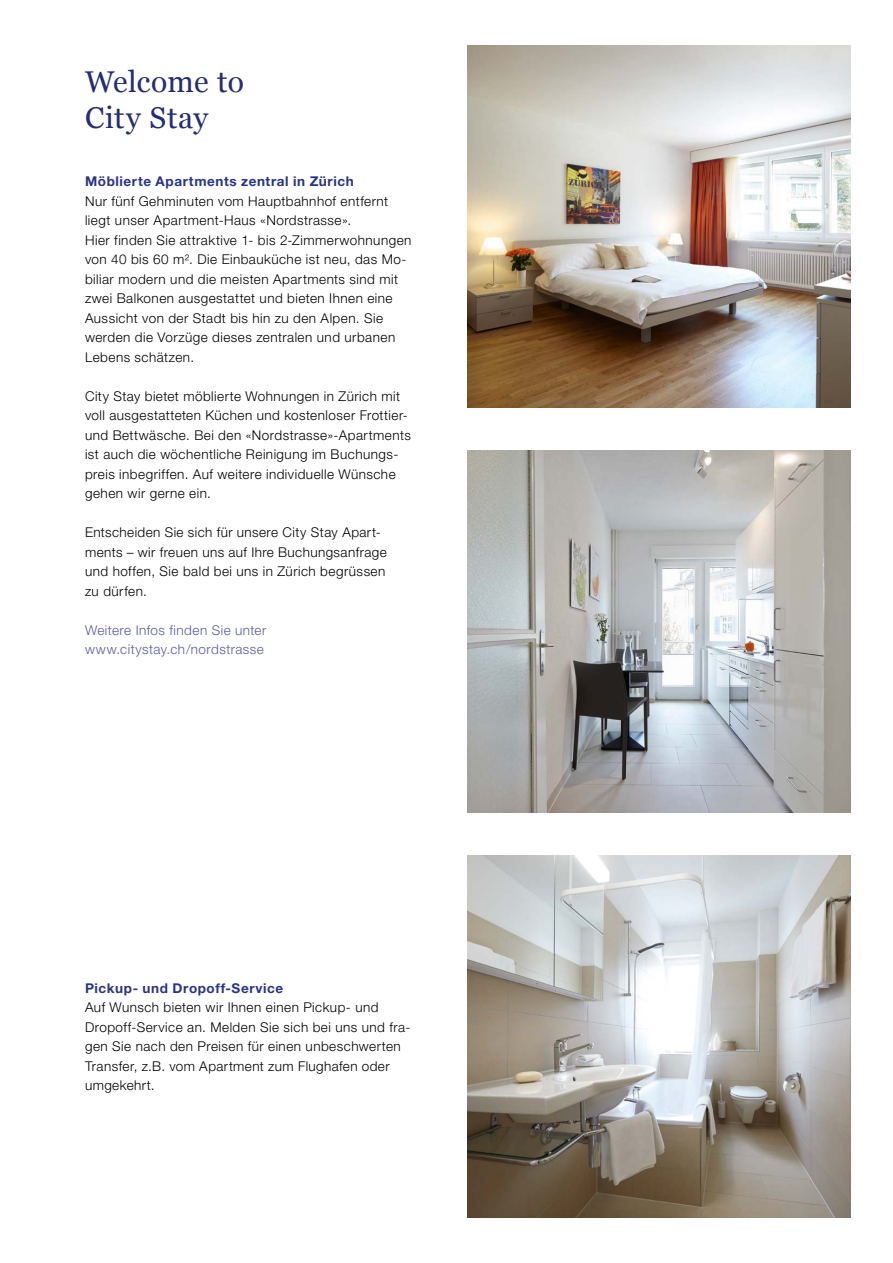
<style>
.page{position:relative;width:893px;height:1263px;background:#fff}
.page>*{position:absolute;margin:0;border:0;box-sizing:border-box;transform-origin:0 0}
.t1{font:30px/36px "Georgia";letter-spacing:.005em;color:#232c77}
.t2{font:300 13.5px/19.5px "Helvetica Neue";letter-spacing:.035em;color:#000}
.t3{font:700 13.5px "Helvetica Neue";letter-spacing:.045em;color:#28348b}
.t4{font:300 13.5px/19.5px "Helvetica Neue";letter-spacing:.035em;color:#5a5ba5}
</style>
<div class="page">
<img style="left:468px;top:46px;width:382px;height:362px">
<img style="left:468px;top:450px;width:382px;height:362px">
<img style="left:468px;top:855px;width:382px;height:362px">
<h1 class="t1" style="left:85px;top:63px;width:160px">Welcome to<br>City Stay</h1>
<p class="t3" style="left:85px;top:173px;width:270px">Möblierte Apartments zentral in Zürich</p>
<p class="t2" style="left:85px;top:191px;width:328px">Nur fünf Gehminuten vom Hauptbahnhof entfernt liegt unser Apartment-Haus «Nordstrasse».<br>Hier finden Sie attraktive 1- bis 2-Zimmerwohnungen von 40 bis 60 m². Die Einbauküche ist neu, das Mo&shy;biliar modern und die meisten Apartments sind mit zwei Balkonen ausgestattet und bieten Ihnen eine Aussicht von der Stadt bis hin zu den Alpen. Sie werden die Vorzüge dieses zentralen und urbanen Lebens schätzen.</p>
<p class="t2" style="left:85px;top:386px;width:327px">City Stay bietet möblierte Wohnungen in Zürich mit voll ausgestatteten Küchen und kostenloser Frottier&shy;und Bettwäsche. Bei den «Nordstrasse»-Apartments ist auch die wöchentliche Reinigung im Buchungs&shy;preis inbegriffen. Auf weitere individuelle Wünsche gehen wir gerne ein.</p>
<p class="t2" style="left:85px;top:522px;width:303px">Entscheiden Sie sich für unsere City Stay Apart&shy;ments – wir freuen uns auf Ihre Buchungsanfrage und hoffen, Sie bald bei uns in Zürich begrüssen zu dürfen.</p>
<p class="t4" style="left:85px;top:620px;width:183px">Weitere Infos finden Sie unter www.citystay.ch/nordstrasse</p>
<p class="t3" style="left:85px;top:979px;width:200px">Pickup- und Dropoff-Service</p>
<p class="t2" style="left:85px;top:997px;width:327px">Auf Wunsch bieten wir Ihnen einen Pickup- und Dropoff-Service an. Melden Sie sich bei uns und fra&shy;gen Sie nach den Preisen für einen unbeschwerten Transfer, z.B. vom Apartment zum Flughafen oder umgekehrt.</p>
</div>
